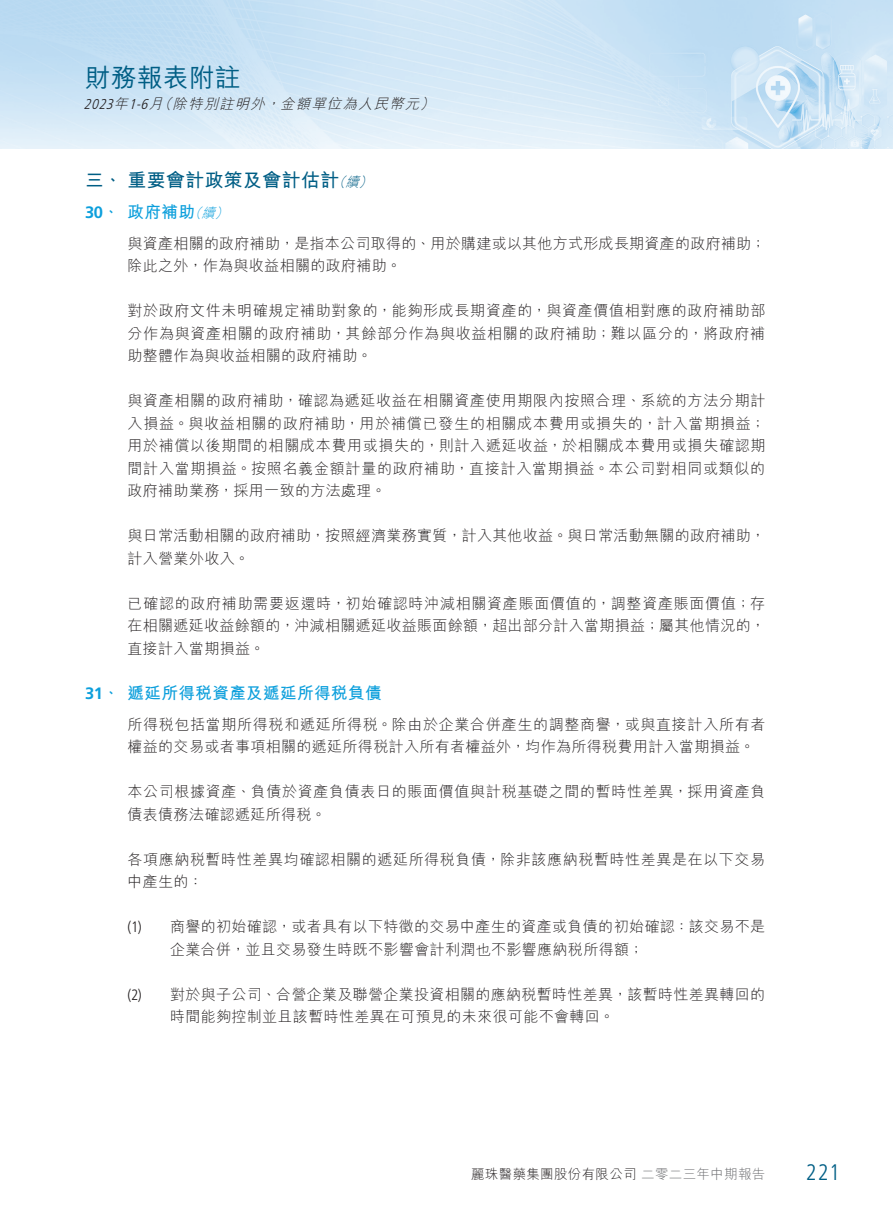
<style>
.page{position:relative;width:893px;height:1212px;background:#fff}
.page>*{position:absolute;margin:0;border:0;box-sizing:border-box;transform-origin:0 0}
.t1{font:500 25.5px "M Hei HK";letter-spacing:.02em;color:#005e85}
.t2{font:300 condensed 22.5px "Frutiger LT Std";color:#005e85}
.t3{font:700 18.75px "M Hei HK";letter-spacing:.03em;color:#005e85}
.t4{font:700 16.5px "M Hei HK";letter-spacing:.03em;color:#0c9fdc}
.t5{font:300 15px/22.5px "M Hei HK";letter-spacing:.025em;color:#231f20}
.t6{font:300 15px/22.5px "M Hei HK";letter-spacing:.045em;color:#231f20}
.t7{font:italic 300 14.25px "M Hei HK";color:#231f20}
.t8{font:300 13.5px "M Hei HK";letter-spacing:.025em;color:#231f20}
.s1{font-family:"Frutiger LT Std";font-stretch:condensed}
.s2{font-weight:300;font-style:italic;font-size:13.5px}
.s3{font-family:"Frutiger LT Std"}
.s4{color:#6c6d70}
</style>
<div class="page">
<img style="left:0;top:0;width:893px;height:149px">
<h1 class="t1" style="left:85px;top:59px;width:157px">財務報表附註</h1>
<p class="t7" style="left:84px;top:97px;width:356px"><span class="s1">2023</span>年<span class="s1">1-6</span>月（除特別註明外，金額單位為人民幣元）</p>
<p class="t3" style="left:85px;top:166px;width:292px">三、重要會計政策及會計估計<span class="s2">（續）</span></p>
<p class="t4" style="left:85px;top:200px;width:148px"><span class="s3">30</span>、政府補助<span class="s2">（續）</span></p>
<p class="t5" style="left:128px;top:232px;width:640px">與資產相關的政府補助，是指本公司取得的、用於購建或以其他方式形成長期資產的政府補助；除此之外，作為與收益相關的政府補助。</p>
<p class="t5" style="left:128px;top:299px;width:639px;text-align:justify">對於政府文件未明確規定補助對象的，能夠形成長期資產的，與資產價值相對應的政府補助部分作為與資產相關的政府補助，其餘部分作為與收益相關的政府補助；難以區分的，將政府補助整體作為與收益相關的政府補助。</p>
<p class="t5" style="left:128px;top:389px;width:639px;text-align:justify">與資產相關的政府補助，確認為遞延收益在相關資產使用期限內按照合理、系統的方法分期計入損益。與收益相關的政府補助，用於補償已發生的相關成本費用或損失的，計入當期損益；用於補償以後期間的相關成本費用或損失的，則計入遞延收益，於相關成本費用或損失確認期間計入當期損益。按照名義金額計量的政府補助，直接計入當期損益。本公司對相同或類似的政府補助業務，採用一致的方法處理。</p>
<p class="t5" style="left:128px;top:524px;width:639px">與日常活動相關的政府補助，按照經濟業務實質，計入其他收益。與日常活動無關的政府補助，計入營業外收入。</p>
<p class="t5" style="left:128px;top:592px;width:639px;text-align:justify">已確認的政府補助需要返還時，初始確認時沖減相關資產賬面價值的，調整資產賬面價值；存在相關遞延收益餘額的，沖減相關遞延收益賬面餘額，超出部分計入當期損益；屬其他情況的，直接計入當期損益。</p>
<p class="t4" style="left:85px;top:681px;width:298px"><span class="s3">31</span>、遞延所得稅資產及遞延所得稅負債</p>
<p class="t5" style="left:128px;top:713px;width:639px">所得稅包括當期所得稅和遞延所得稅。除由於企業合併產生的調整商譽，或與直接計入所有者權益的交易或者事項相關的遞延所得稅計入所有者權益外，均作為所得稅費用計入當期損益。</p>
<p class="t6" style="left:128px;top:780px;width:639px">本公司根據資產、負債於資產負債表日的賬面價值與計稅基礎之間的暫時性差異，採用資產負債表債務法確認遞延所得稅。</p>
<p class="t5" style="left:128px;top:848px;width:639px">各項應納稅暫時性差異均確認相關的遞延所得稅負債，除非該應納稅暫時性差異是在以下交易中產生的：</p>
<p class="t5" style="left:170px;top:915px;width:597px;text-indent:-43px"><span class="s1">(1)</span> 商譽的初始確認，或者具有以下特徵的交易中產生的資產或負債的初始確認：該交易不是企業合併，並且交易發生時既不影響會計利潤也不影響應納稅所得額；</p>
<p class="t5" style="left:170px;top:983px;width:597px;text-indent:-43px"><span class="s1">(2)</span> 對於與子公司、合營企業及聯營企業投資相關的應納稅暫時性差異，該暫時性差異轉回的時間能夠控制並且該暫時性差異在可預見的未來很可能不會轉回。</p>
<p class="t8" style="left:471px;top:1167px;width:296px">麗珠醫藥集團股份有限公司 <span class="s4">二零二三年中期報告</span></p>
<h2 class="t2" style="left:806px;top:1159px;width:36px">221</h2>
</div>
